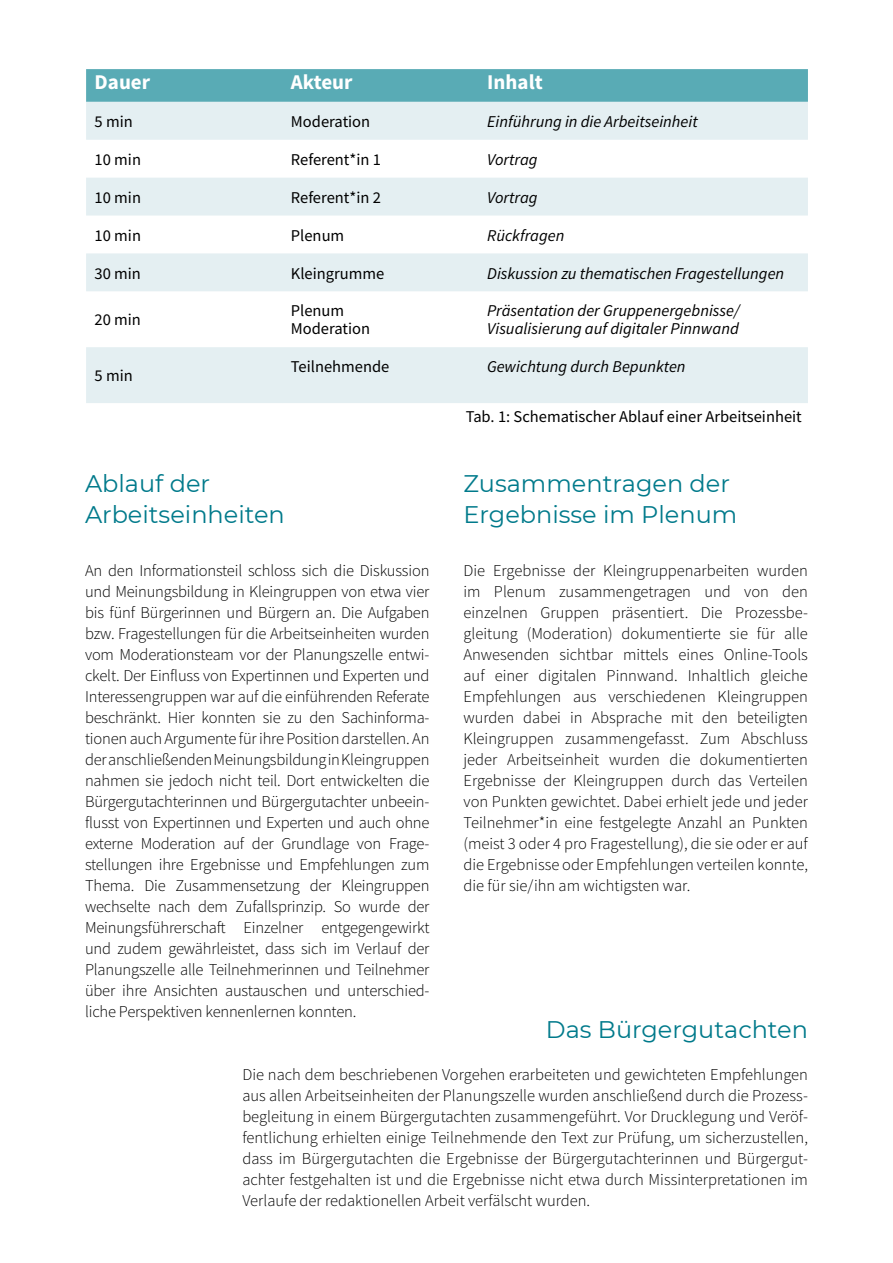
<style>
.page{position:relative;width:893px;height:1263px;background:#fff}
.page>*{position:absolute;margin:0;border:0;box-sizing:border-box;transform-origin:0 0}
.t1{font:24px/31.5px "Montserrat";color:#007a8b}
.t2{font:700 21px "Source Sans Pro";color:#fff}
.t3{font:300 16.5px/21px "Source Sans Pro";color:#000;text-align:justify}
.t4{font:italic 16.5px/18px "Source Sans Pro";color:#000}
.t5{font:16.5px/18px "Source Sans Pro";color:#000}
</style>
<div class="page">
<div style="left:86px;top:69px;width:722px;height:33px;background:#59abb5"></div>
<svg style="left:86px;top:102px;width:722px;height:301px;fill:#e4eff2"></svg>
<p class="t2" style="left:95px;top:68px;width:57px">Dauer</p>
<p class="t2" style="left:291px;top:68px;width:63px">Akteur</p>
<p class="t2" style="left:487px;top:68px;width:57px">Inhalt</p>
<p class="t5" style="left:95px;top:112px;width:40px">5 min</p>
<p class="t5" style="left:291px;top:112px;width:81px">Moderation</p>
<p class="t4" style="left:487px;top:112px;width:212px">Einführung in die Arbeitseinheit</p>
<p class="t5" style="left:95px;top:150px;width:48px">10 min</p>
<p class="t5" style="left:291px;top:150px;width:92px">Referent*in 1</p>
<p class="t4" style="left:487px;top:150px;width:52px">Vortrag</p>
<p class="t5" style="left:95px;top:188px;width:48px">10 min</p>
<p class="t5" style="left:291px;top:188px;width:92px">Referent*in 2</p>
<p class="t4" style="left:487px;top:188px;width:52px">Vortrag</p>
<p class="t5" style="left:95px;top:226px;width:48px">10 min</p>
<p class="t5" style="left:291px;top:226px;width:55px">Plenum</p>
<p class="t4" style="left:487px;top:226px;width:79px">Rückfragen</p>
<p class="t5" style="left:95px;top:264px;width:48px">30 min</p>
<p class="t5" style="left:291px;top:264px;width:95px">Kleingrumme</p>
<p class="t4" style="left:487px;top:264px;width:299px">Diskussion zu thematischen Fragestellungen</p>
<p class="t5" style="left:95px;top:311px;width:48px">20 min</p>
<p class="t5" style="left:291px;top:302px;width:81px">Plenum<br>Moderation</p>
<p class="t4" style="left:487px;top:302px;width:254px">Präsentation der Gruppenergebnisse/<br>Visualisierung auf digitaler Pinnwand</p>
<p class="t5" style="left:95px;top:367px;width:40px">5 min</p>
<p class="t5" style="left:291px;top:358px;width:100px">Teilnehmende</p>
<p class="t4" style="left:487px;top:358px;width:200px">Gewichtung durch Bepunkten</p>
<p class="t5" style="left:466px;top:407px;width:338px">Tab. 1: Schematischer Ablauf einer Arbeitseinheit</p>
<h1 class="t1" style="left:85px;top:467px;width:201px">Ablauf der<br>Arbeitseinheiten</h1>
<h1 class="t1" style="left:463px;top:467px;width:275px">Zusammentragen der<br>Ergebnisse im Plenum</h1>
<p class="t3" style="left:463px;top:560px;width:346px">Die Ergebnisse der Kleingruppenarbeiten wurden im Plenum zusammengetragen und von den einzelnen Gruppen präsentiert. Die Prozessbe&shy;gleitung (Moderation) dokumentierte sie für alle Anwesenden sichtbar mittels eines Online-Tools auf einer digitalen Pinnwand. Inhaltlich gleiche Empfehlungen aus verschiedenen Kleingruppen wurden dabei in Absprache mit den beteiligten Kleingruppen zusammengefasst. Zum Abschluss jeder Arbeitseinheit wurden die dokumentierten Ergebnisse der Kleingruppen durch das Verteilen von Punkten gewichtet. Dabei erhielt jede und jeder Teilnehmer*in eine festgelegte Anzahl an Punkten (meist 3 oder 4 pro Fragestellung), die sie oder er auf die Ergebnisse oder Empfehlungen verteilen konnte, die für sie/ihn am wichtigsten war.</p>
<p class="t3" style="left:85px;top:560px;width:346px">An den Informationsteil schloss sich die Diskussion und Meinungsbildung in Kleingruppen von etwa vier bis fünf Bürgerinnen und Bürgern an. Die Aufgaben bzw. Fragestellungen für die Arbeitseinheiten wurden vom Moderationsteam vor der Planungszelle entwi&shy;ckelt. Der Einfluss von Expertinnen und Experten und Interessengruppen war auf die einführenden Referate beschränkt. Hier konnten sie zu den Sachinforma&shy;tionen auch Argumente für ihre Position darstellen. An der anschließenden Meinungsbildung in Kleingruppen nahmen sie jedoch nicht teil. Dort entwickelten die Bürgergutachterinnen und Bürgergutachter unbeein&shy;flusst von Expertinnen und Experten und auch ohne externe Moderation auf der Grundlage von Frage&shy;stellungen ihre Ergebnisse und Empfehlungen zum Thema. Die Zusammensetzung der Kleingruppen wechselte nach dem Zufallsprinzip. So wurde der Meinungsführerschaft Einzelner entgegengewirkt und zudem gewährleistet, dass sich im Verlauf der Planungszelle alle Teilnehmerinnen und Teilnehmer über ihre Ansichten austauschen und unterschied&shy;liche Perspektiven kennenlernen konnten.</p>
<h1 class="t1" style="left:546px;top:1013px;width:264px">Das Bürgergutachten</h1>
<p class="t3" style="left:242px;top:1064px;width:567px">Die nach dem beschriebenen Vorgehen erarbeiteten und gewichteten Empfehlungen aus allen Arbeitseinheiten der Planungszelle wurden anschließend durch die Prozess&shy;begleitung in einem Bürgergutachten zusammengeführt. Vor Drucklegung und Veröf&shy;fentlichung erhielten einige Teilnehmende den Text zur Prüfung, um sicherzustellen, dass im Bürgergutachten die Ergebnisse der Bürgergutachterinnen und Bürgergut&shy;achter festgehalten ist und die Ergebnisse nicht etwa durch Missinterpretationen im Verlaufe der redaktionellen Arbeit verfälscht wurden.</p>
</div>
